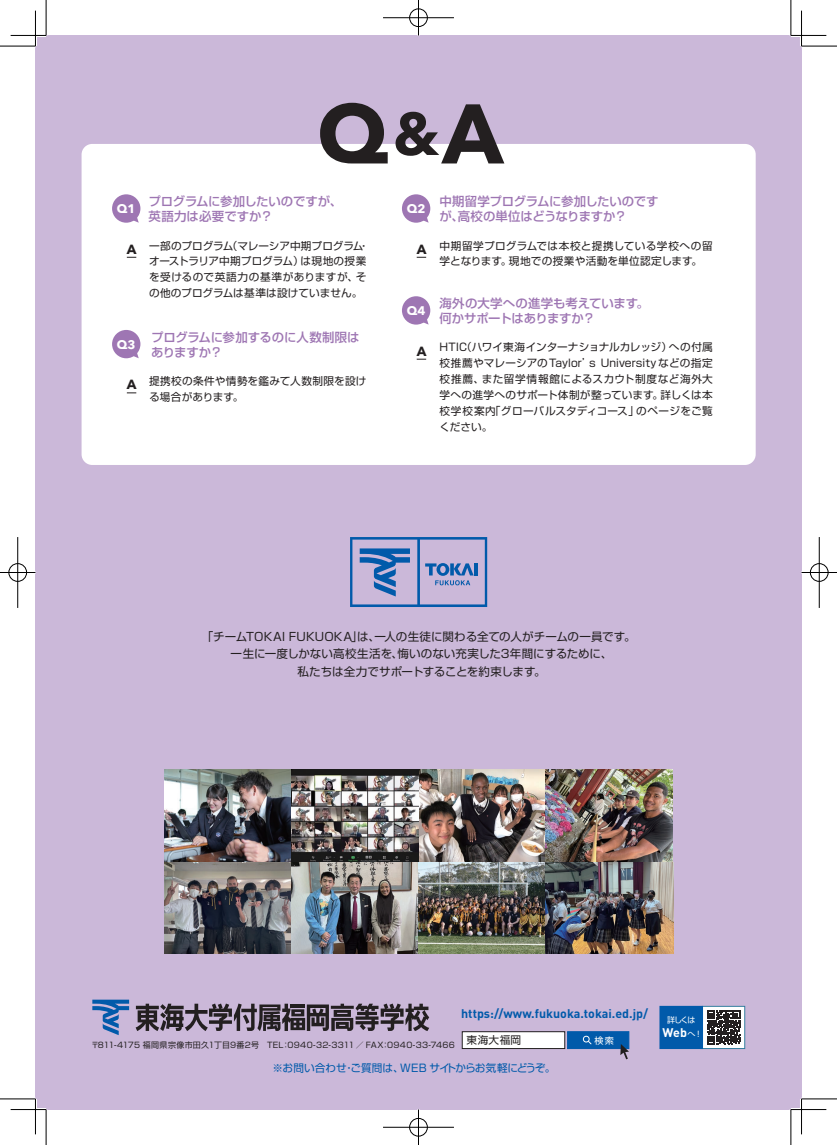
<style>
.page{position:relative;width:837px;height:1145px;background:#fff}
.page>*{position:absolute;margin:0;border:0;box-sizing:border-box;transform-origin:0 0}
.t1{font:700 83.5px "Avenir Next";color:#231f20}
.t2{font:700 13.25px "Avenir Next";color:#231f20}
.t3{font:500 12.38px/15px "Shin Go Pro";letter-spacing:-.01em;color:#9e76b3}
.t4{font:700 12.38px "DIN Pro";color:#015aaa}
.t5{font:500 12.38px "Shin Go Pro";letter-spacing:-.03em;color:#9e76b3}
.t6{font:500 12.38px "Shin Go Pro";letter-spacing:.01em;color:#9e76b3}
.t7{font:700 12.38px "Avenir Next LT Pro";color:#fff}
.t8{font:700 12.38px "DIN Pro";color:#fff}
.t9{font:11.5px "Shin Go Pro";letter-spacing:.005em;color:#231f20}
.t10{font:11.5px "Shin Go Pro";letter-spacing:-.015em;color:#231f20}
.t11{font:10.62px/16px "Shin Go Pro";letter-spacing:.015em;color:#231f20}
.t12{font:10.62px/16px "Shin Go Pro";letter-spacing:.035em;color:#231f20}
.t13{font:10.62px "Shin Go Pro";letter-spacing:-.015em;color:#231f20}
.t14{font:10.62px "Shin Go Pro";letter-spacing:-.085em;color:#015aaa}
.t15{font:10.62px "Shin Go Pro";letter-spacing:-.03em;color:#231f20}
.t16{font:10.62px "Shin Go Pro";letter-spacing:-.005em;color:#231f20}
.t17{font:10.62px "Shin Go Pro";letter-spacing:-.005em;color:#015aaa}
.t18{font:10.62px/16px "Shin Go Pro";letter-spacing:.06em;color:#231f20}
.t19{font:10.62px "Shin Go Pro";letter-spacing:-.01em;color:#231f20}
.t20{font:9px "Shin Go Pro";color:#fff}
.t21{font:8px "Shin Go Pro";letter-spacing:.03em;color:#231f20}
.t22{font:8px "Shin Go Pro";color:#fff}
.s1{font-size:59.5px}
.s2{font-family:"Shin Go Pro";font-weight:400;font-size:8px}
</style>
<div class="page">
<div style="left:35px;top:35px;width:766px;height:1074px;background:#cbb8d9"></div>
<div style="left:81px;top:144px;width:674px;height:321px;background:#fff;border-radius:11px"></div>
<svg style="left:350px;top:537px;width:137px;height:70px"></svg>
<div style="left:112px;top:194px;width:28px;height:29px;background:#9e76b3;border-radius:50%"></div>
<svg style="left:132px;top:216px;width:7px;height:7px"></svg>
<div style="left:112px;top:330px;width:28px;height:28px;background:#9e76b3;border-radius:50%"></div>
<svg style="left:132px;top:351px;width:7px;height:7px"></svg>
<div style="left:402px;top:194px;width:28px;height:29px;background:#9e76b3;border-radius:50%"></div>
<svg style="left:421px;top:216px;width:7px;height:7px"></svg>
<div style="left:402px;top:296px;width:28px;height:28px;background:#9e76b3;border-radius:50%"></div>
<svg style="left:421px;top:318px;width:7px;height:6px"></svg>
<div style="left:462px;top:1031px;width:102px;height:17px;background:#fff"></div>
<div style="left:462px;top:1031px;width:102px;height:17px;border:1px solid #231f20"></div>
<div style="left:567px;top:1031px;width:61px;height:17px;background:#015aaa;border:1px solid #015aaa"></div>
<svg style="left:582px;top:1035px;width:10px;height:10px"></svg>
<svg style="left:620px;top:1044px;width:8px;height:15px"></svg>
<div style="left:702px;top:1006px;width:42px;height:42px;background:#fff"></div>
<svg style="left:707px;top:1010px;width:33px;height:34px"></svg>
<div style="left:702px;top:1006px;width:42px;height:42px;border:1px solid #337c9e"></div>
<div style="left:659px;top:1006px;width:43px;height:42px;background:#015aaa"></div>
<div style="left:659px;top:1006px;width:43px;height:42px;border:1px solid #015aaa"></div>
<svg style="left:92px;top:999px;width:37px;height:36px"></svg>
<svg style="left:136px;top:1003px;width:293px;height:28px"></svg>
<img style="left:164px;top:770px;width:508px;height:183px">
<hr style="left:11px;top:34px;width:35px;height:3px;background:#fff">
<hr style="left:790px;top:34px;width:36px;height:3px;background:#fff">
<svg style="left:11px;top:1108px;width:35px;height:3px"></svg>
<svg style="left:791px;top:1108px;width:35px;height:3px"></svg>
<hr style="left:34px;top:11px;width:3px;height:35px;background:#fff">
<hr style="left:34px;top:1098px;width:3px;height:36px;background:#fff">
<hr style="left:799px;top:11px;width:3px;height:35px;background:#fff">
<hr style="left:799px;top:1098px;width:3px;height:36px;background:#fff">
<hr style="left:0;top:46px;width:35px;height:1px;background:#000">
<hr style="left:801px;top:46px;width:35px;height:1px;background:#000">
<hr style="left:0;top:1098px;width:35px;height:1px;background:#000">
<hr style="left:801px;top:1098px;width:35px;height:1px;background:#000">
<hr style="left:46px;top:0;width:1px;height:35px;background:#000">
<hr style="left:46px;top:1109px;width:1px;height:35px;background:#000">
<hr style="left:790px;top:0;width:1px;height:35px;background:#000">
<hr style="left:790px;top:1109px;width:1px;height:35px;background:#000">
<hr style="left:11px;top:35px;width:35px;height:1px;background:#000">
<hr style="left:790px;top:35px;width:36px;height:1px;background:#000">
<hr style="left:11px;top:1109px;width:35px;height:1px;background:#000">
<hr style="left:790px;top:1109px;width:36px;height:1px;background:#000">
<hr style="left:35px;top:11px;width:1px;height:35px;background:#000">
<hr style="left:35px;top:1098px;width:1px;height:36px;background:#000">
<hr style="left:800px;top:11px;width:1px;height:35px;background:#000">
<hr style="left:800px;top:1098px;width:1px;height:36px;background:#000">
<div style="left:408px;top:7px;width:21px;height:21px;border:3px solid #fff;border-radius:50%"></div>
<hr style="left:383px;top:16px;width:71px;height:3px;background:#fff">
<hr style="left:417px;top:0;width:3px;height:35px;background:#fff">
<div style="left:409px;top:9px;width:18px;height:18px;border:1px solid #000;border-radius:50%"></div>
<hr style="left:383px;top:17px;width:71px;height:1px;background:#000">
<hr style="left:418px;top:0;width:1px;height:35px;background:#000">
<div style="left:408px;top:1116px;width:21px;height:21px;border:3px solid #fff;border-radius:50%"></div>
<hr style="left:383px;top:1125px;width:71px;height:3px;background:#fff">
<hr style="left:417px;top:1109px;width:3px;height:35px;background:#fff">
<div style="left:409px;top:1118px;width:18px;height:18px;border:1px solid #000;border-radius:50%"></div>
<hr style="left:383px;top:1126px;width:71px;height:1px;background:#000">
<hr style="left:418px;top:1109px;width:1px;height:35px;background:#000">
<div style="left:7px;top:562px;width:21px;height:21px;border:3px solid #fff;border-radius:50%"></div>
<hr style="left:0;top:571px;width:35px;height:3px;background:#fff">
<hr style="left:16px;top:537px;width:3px;height:71px;background:#fff">
<div style="left:9px;top:563px;width:18px;height:18px;border:1px solid #000;border-radius:50%"></div>
<hr style="left:0;top:572px;width:35px;height:1px;background:#000">
<hr style="left:17px;top:537px;width:1px;height:71px;background:#000">
<div style="left:808px;top:562px;width:21px;height:21px;border:3px solid #fff;border-radius:50%"></div>
<hr style="left:801px;top:571px;width:35px;height:3px;background:#fff">
<hr style="left:817px;top:537px;width:3px;height:71px;background:#fff">
<div style="left:809px;top:563px;width:19px;height:18px;border:1px solid #000;border-radius:50%"></div>
<hr style="left:801px;top:572px;width:35px;height:1px;background:#000">
<hr style="left:818px;top:537px;width:1px;height:71px;background:#000">
<p class="t1" style="left:317px;top:62px;width:187px">Q A<span class="s1">&amp;</span></p>
<p class="t7" style="left:117px;top:201px;width:20px">Q1</p>
<p class="t2" style="left:127px;top:238px;width:11px">A</p>
<p class="t5" style="left:149px;top:191px;width:195px">プログラムに参加したいのですが、</p>
<p class="t6" style="left:149px;top:206px;width:126px">英語力は必要ですか?</p>
<p class="t19" style="left:149px;top:237px;width:86px">一部のプログラム</p>
<p class="t16" style="left:227px;top:237px;width:138px">（マレーシア中期プログラム</p>
<p class="t11" style="left:358px;top:236px;width:12px">・</p>
<p class="t15" style="left:149px;top:253px;width:156px">オーストラリア中期プログラム）</p>
<p class="t11" style="left:300px;top:252px;width:67px">は現地の授業</p>
<p class="t7" style="left:406px;top:201px;width:20px">Q2</p>
<p class="t2" style="left:416px;top:238px;width:11px">A</p>
<p class="t3" style="left:457px;top:192px;width:202px;text-indent:-18px">中期留学プログラムに参加したいのです高校の単位はどうなりますか?</p>
<p class="t3" style="left:439px;top:207px;width:26px">が、</p>
<p class="t12" style="left:508px;top:236px;width:205px;text-indent:-69px">中期留学プログラムでは本校と提携している学校への留現地での授業や活動を単位認定します。</p>
<p class="t11" style="left:439px;top:252px;width:73px">学となります。</p>
<p class="t11" style="left:149px;top:268px;width:215px">を受けるので英語力の基準がありますが、の他のプログラムは基準は設けていません。</p>
<p class="t11" style="left:356px;top:268px;width:12px">そ</p>
<p class="t7" style="left:406px;top:303px;width:20px">Q4</p>
<p class="t3" style="left:439px;top:294px;width:211px">海外の大学への進学も考えています。</p>
<p class="t3" style="left:439px;top:309px;width:157px">何かサポートはありますか?</p>
<p class="t7" style="left:117px;top:337px;width:20px">Q3</p>
<p class="t2" style="left:127px;top:373px;width:11px">A</p>
<p class="t3" style="left:151px;top:328px;width:210px">プログラムに参加するのに人数制限は</p>
<p class="t3" style="left:151px;top:343px;width:73px">ありますか?</p>
<p class="t11" style="left:149px;top:372px;width:219px">提携校の条件や情勢を鑑みて人数制限を設ける場合があります。</p>
<p class="t2" style="left:416px;top:339px;width:11px">A</p>
<p class="t13" style="left:461px;top:339px;width:213px">（ハワイ東海インターナショナルカレッジ）</p>
<p class="t11" style="left:668px;top:338px;width:45px">への付属</p>
<p class="t11" style="left:439px;top:338px;width:29px">HTIC</p>
<p class="t11" style="left:481px;top:354px;width:232px;text-indent:-42px">校推薦やマレーシアのTaylor’<br>また留学情報館によるスカウト制度など海外大</p>
<p class="t11" style="left:589px;top:354px;width:125px">s University などの指定</p>
<p class="t11" style="left:439px;top:370px;width:46px">校推薦、</p>
<p class="t11" style="left:636px;top:386px;width:78px;text-indent:-196px">学への進学へのサポート体制が整っています。<br>のページをご覧</p>
<p class="t11" style="left:660px;top:386px;width:54px">詳しくは本</p>
<p class="t11" style="left:490px;top:402px;width:151px">「グローバルスタディコース」</p>
<p class="t18" style="left:439px;top:402px;width:58px">校学校案内ください。</p>
<p class="t9" style="left:202px;top:627px;width:180px">「チームTOKAI FUKUOKA は」、</p>
<p class="t9" style="left:230px;top:644px;width:383px">一生に一度しかない高校生活を悔いのない充実した3年間にするために、</p>
<p class="t9" style="left:391px;top:644px;width:13px">、</p>
<p class="t10" style="left:297px;top:662px;width:249px">私たちは全力でサポートすることを約束します。</p>
<p class="t9" style="left:374px;top:627px;width:262px">一人の生徒に関わる全ての人がチームの一員です。</p>
<p class="t4" style="left:461px;top:1003px;width:188px">https://www.fukuoka.tokai.ed j p. /</p>
<p class="t20" style="left:594px;top:1032px;width:21px">検索</p>
<p class="t11" style="left:466px;top:1030px;width:56px">東海大福岡</p>
<p class="t21" style="left:98px;top:1038px;width:187px">811-4175 福岡県宗像市田久1丁目9番2号　TEL</p>
<p class="t21" style="left:281px;top:1038px;width:103px">：0940-32-3311／ FAX</p>
<p class="t21" style="left:381px;top:1038px;width:75px">：0940-33-7466</p>
<p class="t21" style="left:91px;top:1038px;width:9px">〒</p>
<p class="t17" style="left:272px;top:1059px;width:133px">※お問い合わせご質問は、</p>
<p class="t14" style="left:400px;top:1059px;width:157px">WEB サイトからお気軽にどうぞ。</p>
<p class="t17" style="left:343px;top:1059px;width:12px">・</p>
<p class="t22" style="left:666px;top:1013px;width:30px">詳しくは</p>
<p class="t8" style="left:662px;top:1021px;width:35px">Web<span class="s2">へ</span></p>
<p class="t22" style="left:697px;top:1027px;width:4px">!</p>
</div>
